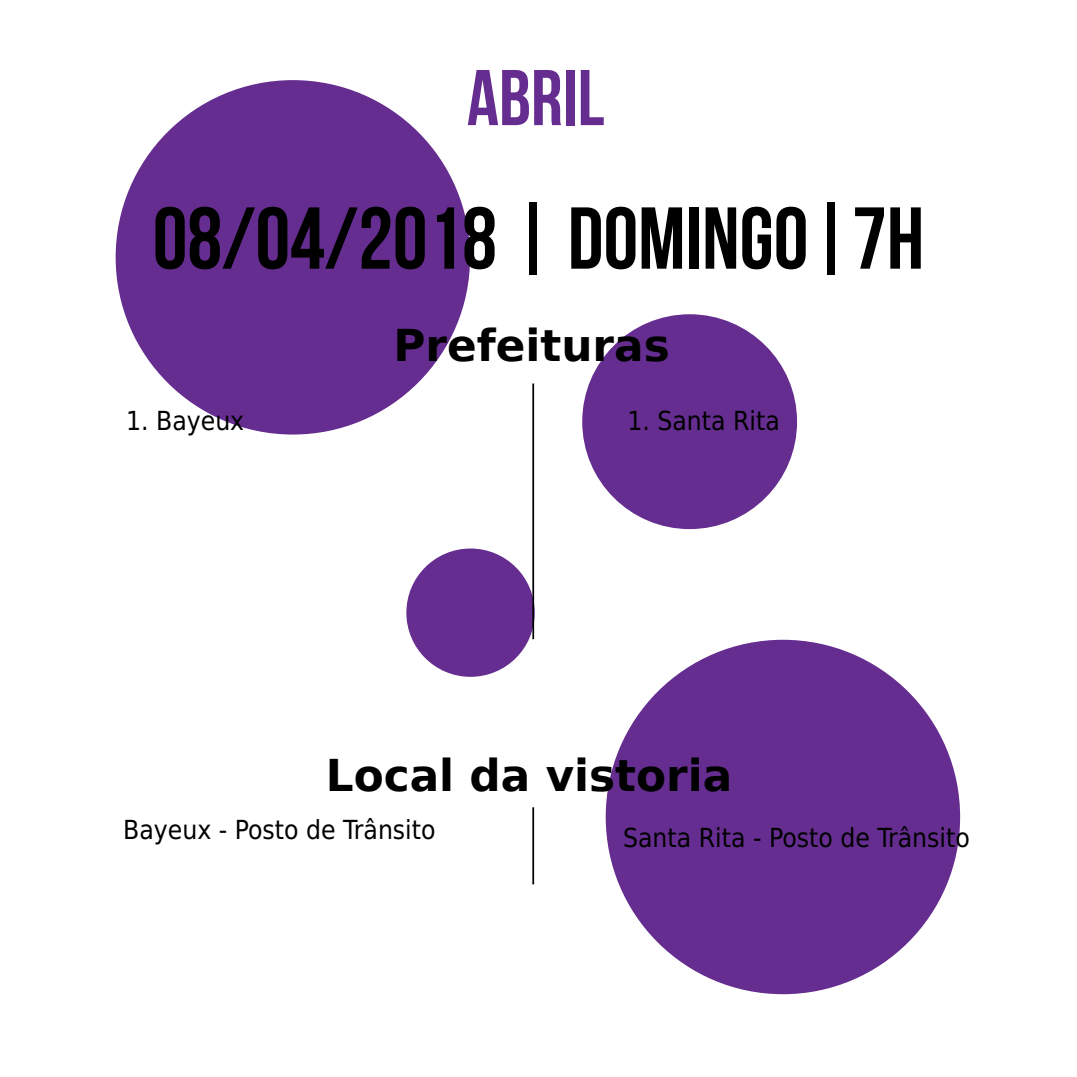
<style>
.page{position:relative;width:1077px;height:1077px;background:#fff}
.page>*{position:absolute;margin:0;border:0;box-sizing:border-box;transform-origin:0 0}
.t1{font:87.5px "Bebas Neue";color:#000}
.t2{font:78.75px "Bebas Neue";color:#662d91}
.t3{font:700 43.75px "DejaVu Sans";color:#000}
.t4{font:26.25px "DejaVu Sans Condensed";color:#000}
</style>
<div class="page">
<div style="left:116px;top:80px;width:354px;height:354px;background:#662d91;border-radius:50%"></div>
<div style="left:605px;top:639px;width:354px;height:355px;background:#662d91;border-radius:50%"></div>
<div style="left:582px;top:314px;width:215px;height:215px;background:#662d91;border-radius:50%"></div>
<div style="left:406px;top:548px;width:128px;height:128px;background:#662d91;border-radius:50%"></div>
<hr style="left:532px;top:383px;width:2px;height:256px;background:#000">
<hr style="left:532px;top:807px;width:2px;height:77px;background:#000">
<h2 class="t2" style="left:467px;top:55px;width:139px">ABRIL</h2>
<h1 class="t1" style="left:153px;top:190px;width:772px">08/04/2018 | DOMINGO|7H</h1>
<p class="t4" style="left:126px;top:397px;width:120px">1. Bayeux</p>
<h3 class="t3" style="left:393px;top:310px;width:278px">Prefeituras</h3>
<p class="t4" style="left:627px;top:397px;width:154px">1. Santa Rita</p>
<h3 class="t3" style="left:326px;top:739px;width:408px">Local da vistoria</h3>
<p class="t4" style="left:123px;top:806px;width:314px">Bayeux - Posto de Trânsito</p>
<p class="t4" style="left:623px;top:814px;width:348px">Santa Rita - Posto de Trânsito</p>
</div>
